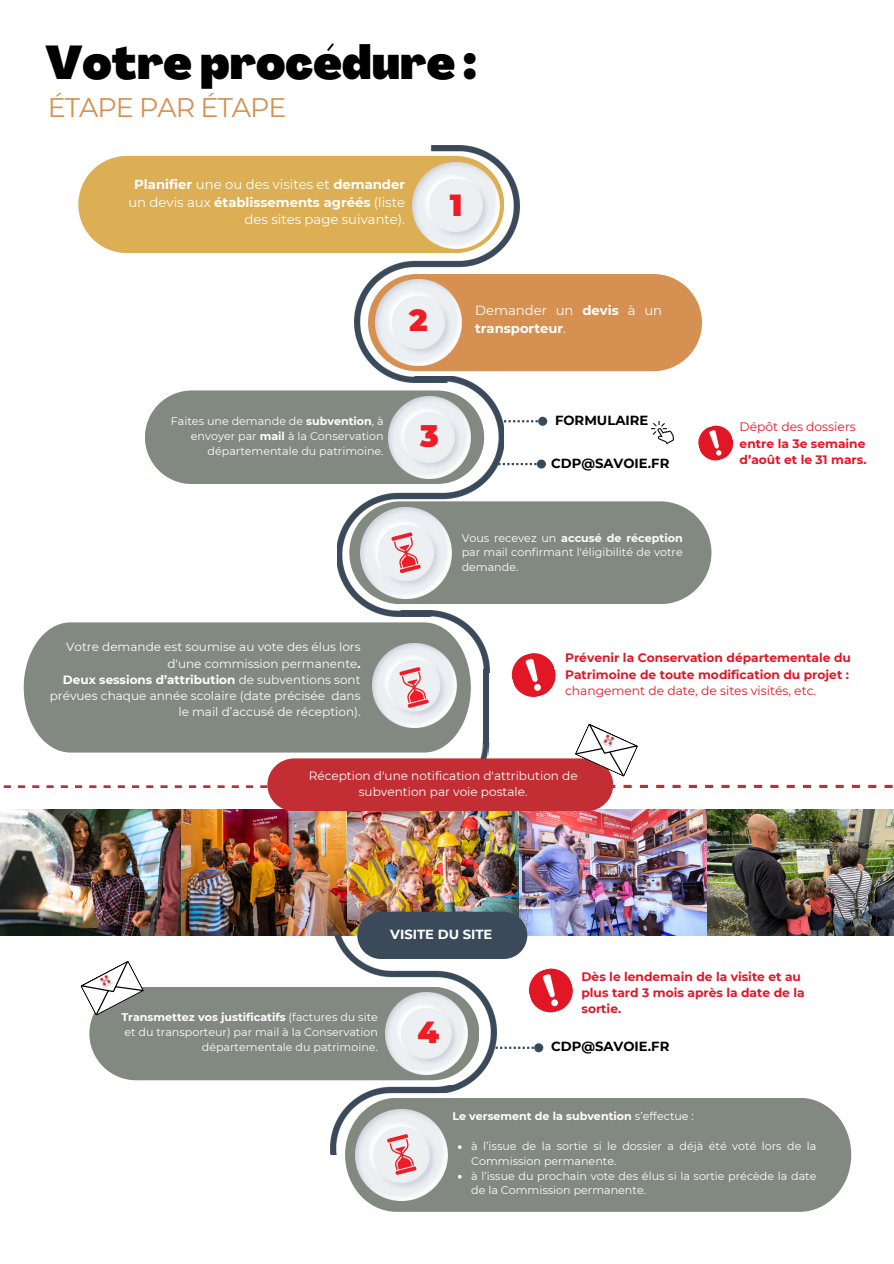
<style>
.page{position:relative;width:894px;height:1264px;background:#fff}
.page>*{position:absolute;margin:0;border:0;box-sizing:border-box;transform-origin:0 0}
.t1{font:900 46.5px "Agrandir";color:#000}
.t2{font:900 30.45px "Montserrat";color:#ee1c24}
.t3{font:26.85px "Montserrat";letter-spacing:-.035em;color:#d69152}
.t4{font:13.2px/17.5px "Montserrat";color:#fff;text-align:right}
.t5{font:700 13.2px "Montserrat";color:#000}
.t6{font:700 13.2px "Montserrat";color:#fff}
.t7{font:700 12.3px/16.4px "Montserrat";color:#e21726}
.t8{font:12px/16px "Montserrat";color:#fff;text-align:center}
.t9{font:11.1px/14.9px "Montserrat";color:#fff;text-align:right}
.t10{font:700 11.1px "Montserrat";color:#fff}
.s1{font-weight:700}
.s2{font-weight:400}
</style>
<div class="page">
<div style="left:78px;top:156px;width:426px;height:97px;background:#ddaf54;border-radius:49px"></div>
<img style="left:354px;top:145px;width:165px;height:231px">
<img style="left:413px;top:162px;width:86px;height:87px">
<div style="left:368px;top:274px;width:333px;height:97px;background:#d69152;border-radius:49px"></div>
<img style="left:375px;top:279px;width:86px;height:87px">
<img style="left:337px;top:376px;width:166px;height:234px">
<div style="left:145px;top:390px;width:339px;height:94px;background:#818980;border-radius:47px"></div>
<svg style="left:499px;top:420px;width:38px;height:2px"></svg>
<div style="left:539px;top:418px;width:7px;height:6px;background:#364a5a;border-radius:50%"></div>
<div style="left:538px;top:417px;width:9px;height:9px;border:2px solid #364a5a;border-radius:50%"></div>
<img style="left:651px;top:421px;width:22px;height:22px">
<div style="left:349px;top:501px;width:362px;height:103px;background:#818980;border-radius:51px"></div>
<img style="left:360px;top:507px;width:92px;height:91px">
<img style="left:388px;top:396px;width:82px;height:82px">
<img style="left:369px;top:610px;width:120px;height:59px">
<img style="left:337px;top:742px;width:152px;height:16px">
<div style="left:24px;top:622px;width:446px;height:130px;background:#818980"></div>
<img style="left:372px;top:643px;width:84px;height:85px">
<svg style="left:511px;top:653px;width:45px;height:44px"></svg>
<svg style="left:260px;top:785px;width:7px;height:3px"></svg>
<svg style="left:246px;top:785px;width:7px;height:3px"></svg>
<svg style="left:232px;top:785px;width:7px;height:3px"></svg>
<svg style="left:217px;top:785px;width:7px;height:3px"></svg>
<svg style="left:203px;top:785px;width:7px;height:3px"></svg>
<svg style="left:189px;top:785px;width:7px;height:3px"></svg>
<svg style="left:175px;top:785px;width:7px;height:3px"></svg>
<svg style="left:160px;top:785px;width:8px;height:3px"></svg>
<svg style="left:146px;top:785px;width:7px;height:3px"></svg>
<svg style="left:132px;top:785px;width:7px;height:3px"></svg>
<svg style="left:118px;top:785px;width:7px;height:3px"></svg>
<svg style="left:103px;top:785px;width:8px;height:3px"></svg>
<svg style="left:89px;top:785px;width:7px;height:3px"></svg>
<svg style="left:75px;top:785px;width:7px;height:3px"></svg>
<svg style="left:61px;top:785px;width:7px;height:3px"></svg>
<svg style="left:46px;top:785px;width:8px;height:3px"></svg>
<svg style="left:32px;top:785px;width:7px;height:3px"></svg>
<svg style="left:18px;top:785px;width:7px;height:3px"></svg>
<svg style="left:3px;top:785px;width:8px;height:3px"></svg>
<img style="left:0;top:809px;width:519px;height:126px">
<img style="left:519px;top:809px;width:374px;height:126px">
<div style="left:267px;top:758px;width:346px;height:53px;background:#c22e33;border-radius:27px"></div>
<svg style="left:884px;top:784px;width:9px;height:4px"></svg>
<svg style="left:868px;top:784px;width:8px;height:4px"></svg>
<svg style="left:851px;top:784px;width:8px;height:4px"></svg>
<svg style="left:835px;top:784px;width:8px;height:4px"></svg>
<svg style="left:819px;top:784px;width:8px;height:4px"></svg>
<svg style="left:803px;top:784px;width:7px;height:4px"></svg>
<svg style="left:786px;top:784px;width:8px;height:4px"></svg>
<svg style="left:770px;top:784px;width:8px;height:4px"></svg>
<svg style="left:754px;top:784px;width:8px;height:4px"></svg>
<svg style="left:737px;top:784px;width:8px;height:4px"></svg>
<svg style="left:721px;top:784px;width:8px;height:4px"></svg>
<svg style="left:705px;top:784px;width:8px;height:4px"></svg>
<svg style="left:688px;top:784px;width:8px;height:4px"></svg>
<svg style="left:672px;top:784px;width:8px;height:4px"></svg>
<svg style="left:656px;top:784px;width:8px;height:4px"></svg>
<svg style="left:639px;top:784px;width:8px;height:4px"></svg>
<svg style="left:623px;top:784px;width:8px;height:4px"></svg>
<div style="left:357px;top:911px;width:170px;height:48px;background:#3b4a5b;border-radius:24px"></div>
<img style="left:331px;top:935px;width:165px;height:150px">
<div style="left:89px;top:986px;width:390px;height:94px;background:#818980;border-radius:47px"></div>
<svg style="left:80px;top:961px;width:64px;height:55px"></svg>
<img style="left:96px;top:971px;width:22px;height:20px">
<img style="left:385px;top:992px;width:82px;height:82px">
<svg style="left:528px;top:968px;width:45px;height:45px"></svg>
<img style="left:330px;top:1085px;width:138px;height:69px">
<div style="left:345px;top:1097px;width:505px;height:114px;background:#818980"></div>
<img style="left:356px;top:1109px;width:91px;height:91px">
<svg style="left:495px;top:1046px;width:38px;height:2px"></svg>
<div style="left:535px;top:1044px;width:7px;height:7px;background:#364a5a;border-radius:50%"></div>
<div style="left:534px;top:1043px;width:9px;height:9px;border:2px solid #364a5a;border-radius:50%"></div>
<svg style="left:498px;top:463px;width:38px;height:2px"></svg>
<div style="left:538px;top:460px;width:6px;height:7px;background:#364a5a;border-radius:50%"></div>
<div style="left:536px;top:459px;width:9px;height:9px;border:2px solid #364a5a;border-radius:50%"></div>
<svg style="left:387px;top:1134px;width:29px;height:40px"></svg>
<svg style="left:458px;top:1174px;width:3px;height:4px"></svg>
<svg style="left:399px;top:667px;width:29px;height:40px"></svg>
<svg style="left:391px;top:532px;width:29px;height:41px"></svg>
<svg style="left:698px;top:425px;width:36px;height:36px"></svg>
<div style="left:483px;top:669px;width:6px;height:74px;background:#3b4a5b"></div>
<svg style="left:574px;top:724px;width:64px;height:53px"></svg>
<img style="left:597px;top:732px;width:21px;height:19px">
<h5 class="t1" style="left:45px;top:44px;width:433px">Votre procédure :</h5>
<p class="t3" style="left:48px;top:91px;width:240px">ÉTAPE PAR ÉTAPE</p>
<h5 class="t4" style="left:128px;top:176px;width:278px"><span class="s1">Planifier</span> une ou des visites et <span class="s1">demander </span>un devis aux <span class="s1">établissements agréés</span> (liste des sites page suivante).</h5>
<p class="t2" style="left:449px;top:186px;width:14px">1</p>
<p class="t2" style="left:409px;top:302px;width:20px">2</p>
<p class="t4" style="left:475px;top:301px;width:188px">Demander un <span class="s1">devis</span> à un</p>
<p class="t6" style="left:475px;top:320px;width:92px">transporteur<span class="s2">.</span></p>
<p class="t9" style="left:171px;top:414px;width:214px">Faites une demande de <span class="s1">subvention</span>, à envoyer par <span class="s1">mail</span> à la Conservation départementale du patrimoine.</p>
<p class="t5" style="left:555px;top:412px;width:95px">FORMULAIRE</p>
<p class="t2" style="left:420px;top:417px;width:20px">3</p>
<p class="t5" style="left:551px;top:455px;width:120px">CDP@SAVOIE.FR</p>
<h5 class="t9" style="left:461px;top:530px;width:222px;text-align:justify">Vous recevez un <span class="s1">accusé de réception </span>par mail confirmant l'éligibilité de votre demande.</h5>
<p class="t7" style="left:739px;top:418px;width:128px"><span class="s2">Dépôt des dossiers </span>entre la 3e semaine d’août et le 31 mars.</p>
<h5 class="t8" style="left:50px;top:639px;width:312px;text-align:right">Votre demande est soumise au vote des élus lors d'une commission permanente<span class="s1">.<br>Deux sessions d’attribution</span> de subventions sont prévues chaque année scolaire (date précisée dans le mail d’accusé de réception).</h5>
<p class="t7" style="left:565px;top:649px;width:287px">Prévenir la Conservation départementale du<br>Patrimoine de toute modification du projet : <span class="s2">changement de date, de sites visités, etc.</span></p>
<p class="t8" style="left:308px;top:767px;width:270px">Réception d'une notification d'attribution de subvention par voie postale.</p>
<h3 class="t6" style="left:390px;top:926px;width:104px">VISITE DU SITE</h3>
<p class="t9" style="left:121px;top:1009px;width:258px"><span class="s1">Transmettez vos justificatifs</span> (factures du site et du transporteur) par mail à la Conservation départementale du patrimoine.</p>
<p class="t2" style="left:417px;top:1013px;width:23px">4</p>
<p class="t7" style="left:581px;top:968px;width:225px">Dès le lendemain de la visite et au plus tard 3 mois après la date de la sortie.</p>
<h3 class="t5" style="left:551px;top:1038px;width:120px">CDP@SAVOIE.FR</h3>
<p class="t10" style="left:452px;top:1109px;width:243px">Le versement de la subvention <span class="s2">s’effectue :</span></p>
<p class="t9" style="left:471px;top:1138px;width:346px;text-align:left">à l’issue de la sortie si le dossier a déjà été voté lors de la<br>Commission permanente.</p>
<p class="t9" style="left:471px;top:1168px;width:346px;text-align:left">à l’issue du prochain vote des élus si la sortie précède la date de la Commission permanente.</p>
</div>
